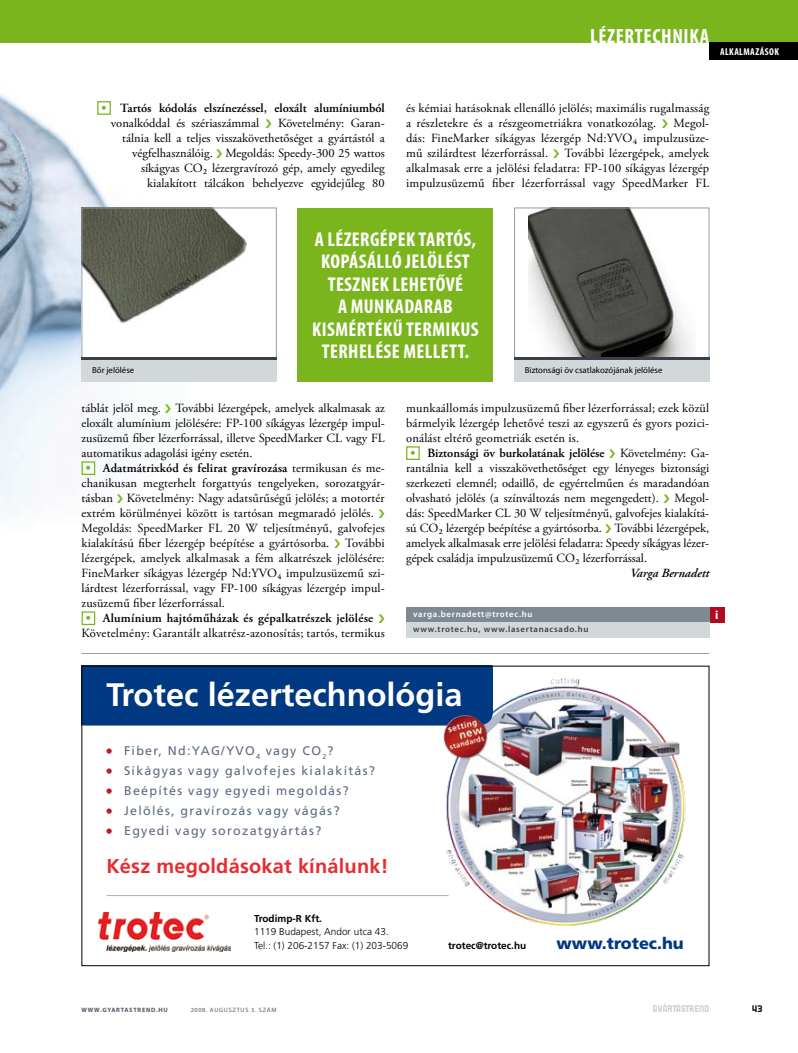
<style>
.page{position:relative;width:798px;height:1053px;background:#fff}
.page>*{position:absolute;margin:0;border:0;box-sizing:border-box;transform-origin:0 0}
.t1{font:32.5px "Frutiger B";color:#fff}
.t2{font:700 condensed 20.62px "Myriad Pro";letter-spacing:.03em;color:#fff}
.t3{font:700 condensed 20px/22.5px "Myriad Pro";letter-spacing:.02em;color:#fff;text-align:center}
.t4{font:20px "Frutiger B";letter-spacing:.01em;color:#e42d31}
.t5{font:16.25px "Frutiger";color:#003882}
.t6{font:12.5px/15px "Adobe Garamond Pro";letter-spacing:.01em;color:#000;text-align:justify}
.t7{font:12.5px/20px "Frutiger A";letter-spacing:.1em;color:#5e6b83}
.t8{font:600 12.5px/15px "Adobe Garamond Pro";color:#000}
.t9{font:italic 600 12.5px "Adobe Garamond Pro";color:#000}
.t10{font:700 12px "Myriad Pro";color:#fff}
.t11{font:10.12px "SF Speedwaystar Condensed";letter-spacing:.02em;color:#c7cdd0}
.t12{font:10px/13.8px "Frutiger L";color:#000}
.t13{font:10px "Frutiger B";color:#000}
.t14{font:700 condensed 10px "Myriad Pro";letter-spacing:.04em;color:#fff}
.t15{font:10px "SF Speedwaystar";color:#000}
.t16{font:8.75px "Myriad Pro";color:#000}
.t17{font:600 8.75px "Myriad Pro";letter-spacing:.08em;color:#394049}
.t18{font:600 8.75px "Myriad Pro";letter-spacing:.08em;color:#fff}
.t19{font:6.25px "Myriad Pro";letter-spacing:.12em;color:#4e5761}
.t20{font:700 6.25px "Myriad Pro";letter-spacing:.12em;color:#4e5761}
.s1{font-weight:700;color:#7ab51d}
.s2{font-weight:400}
.s3{font-weight:600}
</style>
<div class="page">
<img style="left:0;top:93px;width:187px;height:520px">
<div style="left:0;top:0;width:797px;height:43px;background:#7ab51d"></div>
<div style="left:709px;top:43px;width:88px;height:17px;background:#000"></div>
<img style="left:425px;top:678px;width:261px;height:248px">
<div style="left:83px;top:667px;width:410px;height:58px;background:#003882"></div>
<div style="left:97px;top:101px;width:14px;height:14px;border:1px solid #7ab51d"></div>
<div style="left:81px;top:461px;width:14px;height:14px;border:1px solid #7ab51d"></div>
<div style="left:81px;top:611px;width:14px;height:14px;border:1px solid #7ab51d"></div>
<div style="left:406px;top:446px;width:13px;height:14px;border:1px solid #7ab51d"></div>
<hr style="left:81px;top:653px;width:628px;height:1px;background:#929fa7">
<div style="left:709px;top:607px;width:15px;height:15px;background:#b40a1f"></div>
<div style="left:406px;top:607px;width:303px;height:15px;background:#7f8992"></div>
<div style="left:406px;top:622px;width:303px;height:15px;background:#d2d7da"></div>
<svg style="left:106px;top:748px;width:6px;height:5px"></svg>
<svg style="left:106px;top:768px;width:6px;height:5px"></svg>
<svg style="left:106px;top:788px;width:6px;height:5px"></svg>
<svg style="left:106px;top:808px;width:6px;height:5px"></svg>
<svg style="left:106px;top:828px;width:6px;height:5px"></svg>
<img style="left:98px;top:912px;width:133px;height:38px">
<img style="left:443px;top:715px;width:43px;height:43px;border-radius:50%">
<hr style="left:106px;top:895px;width:342px;height:1px;background:#aeafbc">
<div style="left:81px;top:208px;width:195px;height:150px;background:#fff"></div>
<img style="left:83px;top:210px;width:164px;height:114px">
<div style="left:298px;top:208px;width:195px;height:173px;background:#7ab51d"></div>
<img style="left:528px;top:210px;width:167px;height:148px">
<div style="left:81px;top:208px;width:195px;height:157px;border:1px solid #929fa7"></div>
<div style="left:81px;top:358px;width:195px;height:23px;background:#d2d7da"></div>
<hr style="left:81px;top:358px;width:195px;height:2px;background:#394049">
<div style="left:514px;top:208px;width:195px;height:157px;border:1px solid #929fa7"></div>
<div style="left:514px;top:358px;width:195px;height:23px;background:#d2d7da"></div>
<hr style="left:514px;top:358px;width:195px;height:2px;background:#394049">
<svg style="left:165px;top:404px;width:6px;height:9px"></svg>
<svg style="left:117px;top:494px;width:6px;height:9px"></svg>
<h2 class="t2" style="left:589px;top:23px;width:120px">LÉZERTECHNIKA</h2>
<p class="t14" style="left:719px;top:46px;width:60px">ALKALMAZÁSOK</p>
<p class="t8" style="left:111px;top:100px;width:275px;text-indent:-9px"><span class="s1">•</span> Tartós kódolás elszínezéssel, eloxált alumíniumból <span class="s2">vonalkóddal és szériaszámmal</span></p>
<p class="t6" style="left:122px;top:116px;width:264px;text-align:right">Követelmény: Garan-<br>tálnia kell a teljes visszakövethetőséget a gyártástól a végfelhasználóig. Megoldás: Speedy-300 25 wattos síkágyas CO₂ lézergravírozó gép, amely egyedileg kialakított tálcákon behelyezve egyidejűleg 80</p>
<p class="t6" style="left:406px;top:101px;width:304px">és kémiai hatásoknak ellenálló jelölés; maximális rugalmasság a részletekre és a részgeometriákra vonatkozólag.</p>
<p class="t6" style="left:406px;top:116px;width:304px;text-indent:267px">Megol&shy;dás: FineMarker síkágyas lézergép Nd:YVO₄ impulzusüze&shy;mű szilárdtest lézerforrással.</p>
<p class="t6" style="left:406px;top:146px;width:304px;text-indent:158px">További lézergépek, amelyek alkalmasak erre a jelölési feladatra: FP-100 síkágyas lézergép impulzusüzemű fiber lézerforrással vagy SpeedMarker FL</p>
<h3 class="t3" style="left:312px;top:227px;width:168px">A LÉZERGÉPEK TARTÓS,<br>KOPÁSÁLLÓ JELÖLÉST<br>TESZNEK LEHETŐVÉ<br>A MUNKADARAB<br>KISMÉRTÉKŰ TERMIKUS<br>TERHELÉSE MELLETT.</h3>
<p class="t16" style="left:92px;top:365px;width:43px">Bőr jelölése</p>
<p class="t16" style="left:524px;top:365px;width:139px">Biztonsági öv csatlakozójának jelölése</p>
<p class="t6" style="left:81px;top:401px;width:304px">táblát jelöl meg. További lézergépek, amelyek alkalmasak az eloxált alumínium jelölésére: FP-100 síkágyas lézergép impul&shy;zusüzemű fiber lézerforrással, illetve SpeedMarker CL vagy FL automatikus adagolási igény esetén.</p>
<p class="t6" style="left:81px;top:461px;width:304px;text-align:left;text-indent:4px"><span class="s1">•</span> <span class="s3">Adatmátrixkód és felirat gravírozása</span> termikusan és me&shy;chanikusan megterhelt forgattyús tengelyeken, sorozatgyár&shy;tásban Követelmény: Nagy adatsűrűségű jelölés; a motortér extrém körülményei között is tartósan megmaradó jelölés.<br>Megoldás: SpeedMarker FL 20 W teljesítményű, galvofejes kialakítású fiber lézergép beépítése a gyártósorba.</p>
<p class="t6" style="left:81px;top:536px;width:304px;text-indent:263px">További lézergépek, amelyek alkalmasak a fém alkatrészek jelölésére:<br>FineMarker síkágyas lézergép Nd:YVO₄ impulzusüzemű szi&shy;lárdtest lézerforrással, vagy FP-100 síkágyas lézergép impul&shy;zusüzemű fiber lézerforrással.</p>
<p class="t6" style="left:81px;top:611px;width:304px;text-align:center"><span class="s1">•</span> <span class="s3">Alumínium hajtóműházak és gépalkatrészek jelölése<br></span>Követelmény: Garantált alkatrész-azonosítás; tartós, termikus</p>
<p class="t6" style="left:406px;top:401px;width:304px">munkaállomás impulzusüzemű fiber lézerforrással; ezek közül bármelyik lézergép lehetővé teszi az egyszerű és gyors pozici&shy;onálást eltérő geometriák esetén is.</p>
<p class="t6" style="left:406px;top:446px;width:304px;text-indent:4px"><span class="s1">•</span> <span class="s3">Biztonsági öv burkolatának jelölése</span> Követelmény: Ga&shy;rantálnia kell a visszakövethetőséget egy lényeges biztonsági szerkezeti elemnél; odaillő, de egyértelműen és maradandóan olvasható jelölés (a színváltozás nem megengedett). Megol&shy;dás: SpeedMarker CL 30 W teljesítményű, galvofejes kialakítá&shy;sú CO₂ lézergép beépítése a gyártósorba. További lézergépek, amelyek alkalmasak erre jelölési feladatra: Speedy síkágyas lézer&shy;gépek családja impulzusüzemű CO₂ lézerforrással.</p>
<p class="t9" style="left:630px;top:565px;width:81px">Varga Bernadett</p>
<p class="t18" style="left:413px;top:608px;width:121px">varga.bernadett@trotec.hu</p>
<p class="t17" style="left:413px;top:623px;width:177px">www.trotec.hu, www.lasertanacsado.hu</p>
<p class="t10" style="left:715px;top:607px;width:5px">I</p>
<h1 class="t1" style="left:106px;top:675px;width:357px">Trotec lézertechnológia</h1>
<p class="t7" style="left:124px;top:740px;width:252px">Fiber, Nd:YAG/YVO<sub>4</sub> vagy CO<sub>2</sub>?<br>Síkágyas vagy galvofejes kialakítás?<br>Beépítés vagy egyedi megoldás?<br>Jelölés, gravírozás vagy vágás?<br>Egyedi vagy sorozatgyártás?</p>
<h3 class="t4" style="left:106px;top:853px;width:283px">Kész megoldásokat kínálunk!</h3>
<p class="t13" style="left:254px;top:912px;width:69px">Trodimp-R Kft.</p>
<p class="t12" style="left:254px;top:925px;width:155px">1119 Budapest, Andor utca 43.<br>Tel.: (1) 206-2157 Fax: (1) 203-5069</p>
<p class="t13" style="left:448px;top:939px;width:80px">trotec@trotec.hu</p>
<h3 class="t5" style="left:556px;top:933px;width:129px">www.trotec.hu</h3>
<p class="t20" style="left:82px;top:1005px;width:87px">WWW.GYARTASTREND.HU</p>
<p class="t19" style="left:191px;top:1005px;width:87px">2008. augusztus 3. szám</p>
<p class="t11" style="left:652px;top:1003px;width:58px">GYÁRTÁSTREND</p>
<p class="t15" style="left:751px;top:1003px;width:12px">43</p>
</div>
